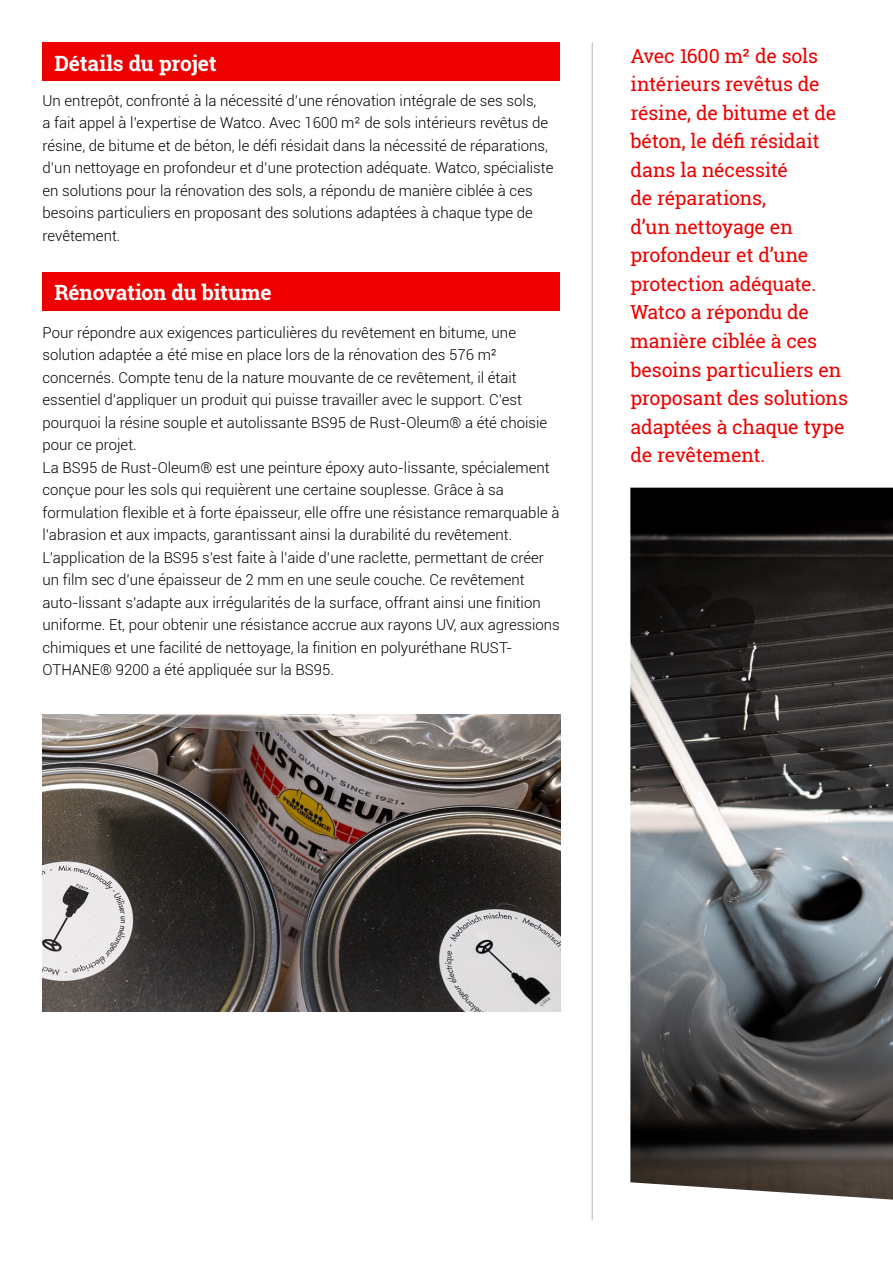
<style>
.page{position:relative;width:893px;height:1263px;background:#fff}
.page>*{position:absolute;margin:0;border:0;box-sizing:border-box;transform-origin:0 0}
.t1{font:700 21px "Roboto Slab";letter-spacing:-.01em;color:#fff}
.t2{font:19.5px/28.5px "Roboto Slab";letter-spacing:-.01em;color:#e00}
.t3{font:300 15px/22.5px "Roboto";color:#000}
</style>
<div class="page">
<img style="left:43px;top:714px;width:517px;height:297px">
<div style="left:43px;top:43px;width:517px;height:38px;background:#e00"></div>
<div style="left:43px;top:272px;width:517px;height:39px;background:#e00"></div>
<hr style="left:592px;top:43px;width:1px;height:1177px;background:#b3b3b3">
<img style="left:630px;top:488px;width:263px;height:711px">
<p class="t1" style="left:54px;top:49px;width:164px">Détails du projet</p>
<p class="t3" style="left:43px;top:89px;width:512px">Un entrepôt, confronté à la nécessité d’une rénovation intégrale de ses sols,<br>a fait appel à l’expertise de Watco. Avec 1600 m² de sols intérieurs revêtus de résine, de bitume et de béton, le défi résidait dans la nécessité de réparations, d’un nettoyage en profondeur et d’une protection adéquate. Watco, spécialiste en solutions pour la rénovation des sols, a répondu de manière ciblée à ces besoins particuliers en proposant des solutions adaptées à chaque type de revêtement.</p>
<p class="t1" style="left:54px;top:278px;width:219px">Rénovation du bitume</p>
<p class="t3" style="left:43px;top:321px;width:519px">Pour répondre aux exigences particulières du revêtement en bitume, une solution adaptée a été mise en place lors de la rénovation des 576 m² concernés. Compte tenu de la nature mouvante de ce revêtement, il était essentiel d’appliquer un produit qui puisse travailler avec le support. C’est pourquoi la résine souple et autolissante BS95 de Rust-Oleum® a été choisie pour ce projet.<br>La BS95 de Rust-Oleum® est une peinture époxy auto-lissante, spécialement conçue pour les sols qui requièrent une certaine souplesse. Grâce à sa formulation flexible et à forte épaisseur, elle offre une résistance remarquable à l’abrasion et aux impacts, garantissant ainsi la durabilité du revêtement.<br>L’application de la BS95 s’est faite à l’aide d’une raclette, permettant de créer un film sec d’une épaisseur de 2 mm en une seule couche. Ce revêtement auto-lissant s’adapte aux irrégularités de la surface, offrant ainsi une finition uniforme. Et, pour obtenir une résistance accrue aux rayons UV, aux agressions chimiques et une facilité de nettoyage, la finition en polyuréthane RUST-OTHANE® 9200 a été appliquée sur la BS95.</p>
<p class="t2" style="left:630px;top:41px;width:219px">Avec 1600 m² de sols intérieurs revêtus de résine, de bitume et de béton, le défi résidait dans la nécessité<br>de réparations,<br>d’un nettoyage en profondeur et d’une protection adéquate.<br>Watco a répondu de manière ciblée à ces besoins particuliers en proposant des solutions adaptées à chaque type de revêtement.</p>
</div>
